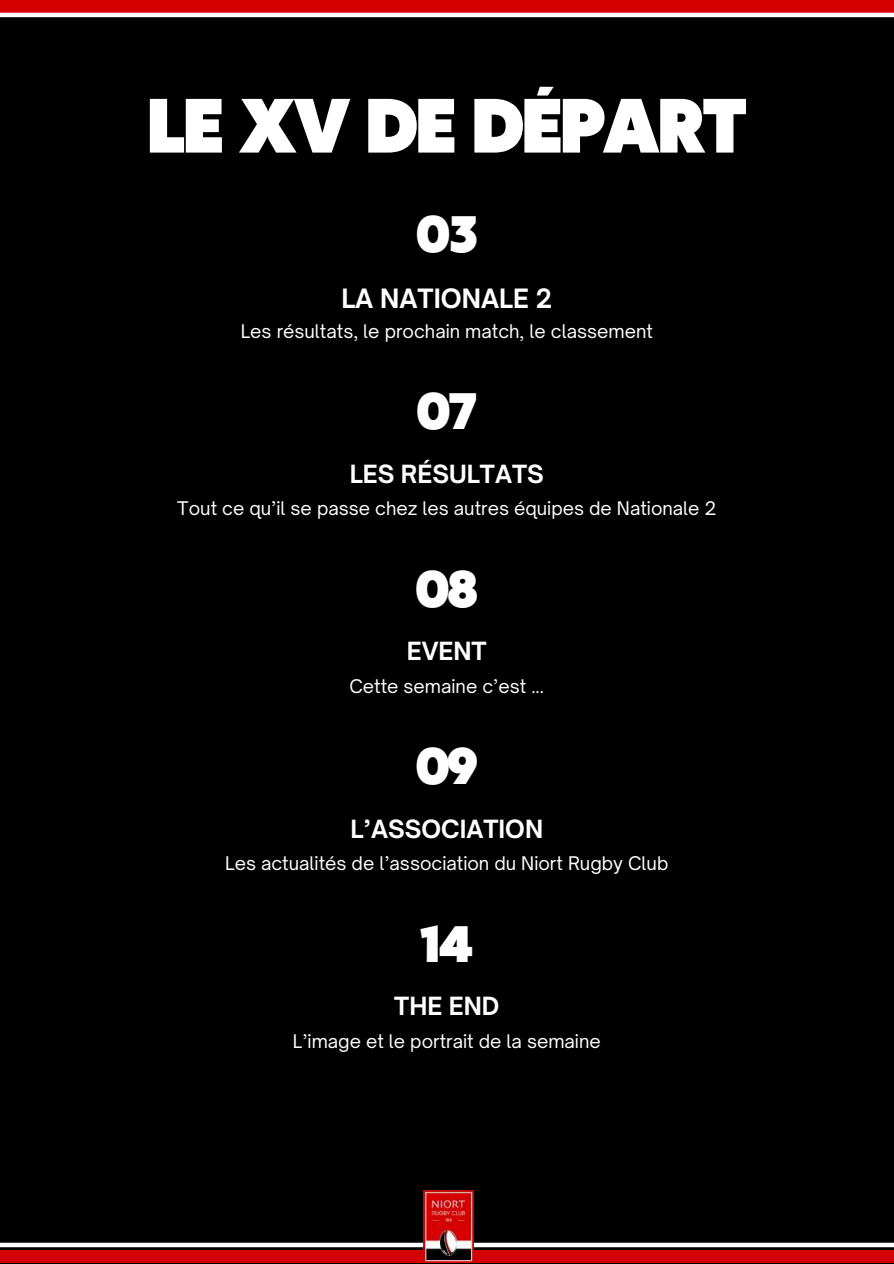
<style>
.page{position:relative;width:894px;height:1264px;background:#fff}
.page>*{position:absolute;margin:0;border:0;box-sizing:border-box;transform-origin:0 0}
.t1{font:900 72px "Klein Text";letter-spacing:-.03em;color:#fff}
.t2{font:900 48px "Klein Text";letter-spacing:-.03em;color:#fff}
.t3{font:700 25.5px "Open Sauce One";color:#fff}
.t4{font:700 24px "Open Sauce One";color:#fff}
.t5{font:18px "Open Sauce One";color:#fff}
</style>
<div class="page">
<div style="left:0;top:0;width:893px;height:1263px;background:#000"></div>
<div style="left:0;top:1250px;width:893px;height:13px;background:#d50100"></div>
<div style="left:0;top:1242px;width:893px;height:5px;background:#fff"></div>
<img style="left:423px;top:1190px;width:50px;height:72px">
<div style="left:0;top:0;width:893px;height:13px;background:#d50100"></div>
<hr style="left:0;top:13px;width:893px;height:4px;background:#fff">
<h1 class="t1" style="left:147px;top:89px;width:600px">LE XV DE DÉPART</h1>
<h2 class="t2" style="left:416px;top:210px;width:62px">03</h2>
<h3 class="t3" style="left:341px;top:282px;width:212px">LA NATIONALE 2</h3>
<p class="t5" style="left:241px;top:320px;width:413px">Les résultats, le prochain match, le classement</p>
<h2 class="t2" style="left:416px;top:387px;width:61px">07</h2>
<h3 class="t4" style="left:349px;top:459px;width:196px">LES RÉSULTATS</h3>
<p class="t5" style="left:177px;top:497px;width:540px">Tout ce qu’il se passe chez les autres équipes de Nationale 2</p>
<h2 class="t2" style="left:416px;top:564px;width:63px">08</h2>
<h3 class="t4" style="left:407px;top:636px;width:81px">EVENT</h3>
<p class="t5" style="left:349px;top:674px;width:196px">Cette semaine c’est ...</p>
<h2 class="t2" style="left:416px;top:742px;width:63px">09</h2>
<h3 class="t4" style="left:350px;top:813px;width:194px">L’ASSOCIATION</h3>
<p class="t5" style="left:225px;top:852px;width:444px">Les actualités de l’association du Niort Rugby Club</p>
<h2 class="t2" style="left:420px;top:919px;width:53px">14</h2>
<h3 class="t4" style="left:394px;top:991px;width:106px">THE END</h3>
<p class="t5" style="left:293px;top:1029px;width:309px">L’image et le portrait de la semaine</p>
</div>
